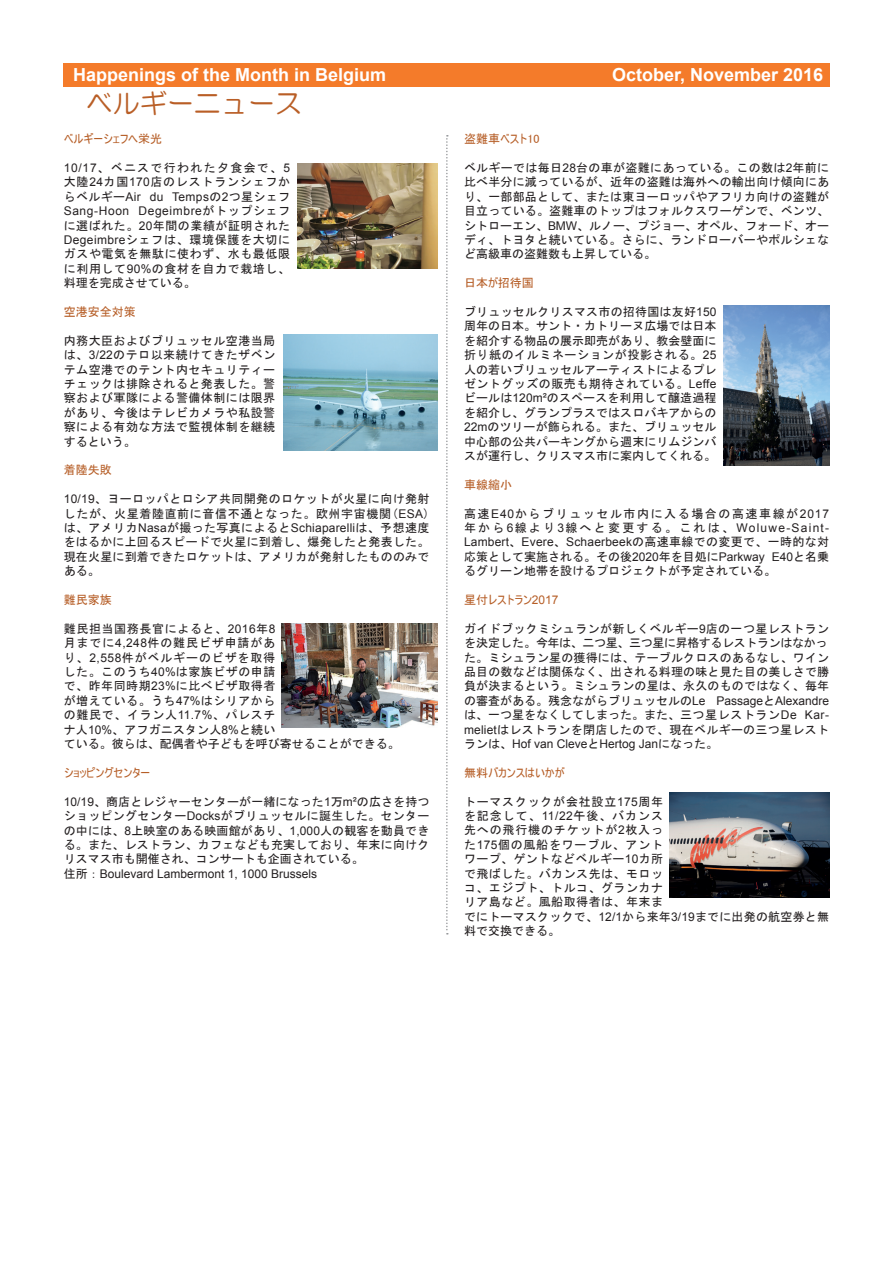
<style>
.page{position:relative;width:893px;height:1263px;background:#fff}
.page>*{position:absolute;margin:0;border:0;box-sizing:border-box;transform-origin:0 0}
.t1{font:27px "HG Maru Gothic MPRO";color:#b95e26}
.t2{font:700 18px "Arial";color:#fff}
.t3{font:12px/14.4px "MS Gothic";letter-spacing:.02em;color:#231f20;text-align:justify}
.t4{font:12px/14.4px "MS Gothic";letter-spacing:.04em;color:#231f20}
.t5{font:12px "MS UI Gothic";color:#b65e27}
.t6{font:12px "Arial";color:#231f20}
.s1{font-family:"Arial"}
.s2{font-family:"MS Gothic"}
</style>
<div class="page">
<svg style="left:446px;top:135px;width:2px;height:799px"></svg>
<div style="left:64px;top:64px;width:766px;height:23px;background:#f47b2a"></div>
<img style="left:297px;top:164px;width:140px;height:105px">
<img style="left:282px;top:623px;width:155px;height:104px">
<img style="left:670px;top:792px;width:159px;height:106px">
<img style="left:723px;top:305px;width:106px;height:161px">
<img style="left:283px;top:335px;width:154px;height:115px">
<p class="t2" style="left:73px;top:62px;width:315px">Happenings of the Month in Belgium</p>
<p class="t1" style="left:86px;top:90px;width:217px">ベルギーニュース</p>
<p class="t5" style="left:64px;top:133px;width:100px">ベルギーシェフへ栄光</p>
<p class="t3" style="left:64px;top:160px;width:228px"><span class="s1">10/17</span>、ベニスで行われた夕食会で、<span class="s1">5</span>大陸<span class="s1">24</span>カ国<span class="s1">170</span>店のレストランシェフからベルギー<span class="s1">Air du Temps</span>の<span class="s1">2</span>つ星シェフ<span class="s1">Sang-Hoon Degeimbre</span>がトップシェフに選ばれた。<span class="s1">20</span>年間の業績が証明された<span class="s1">Degeimbre</span>シェフは、環境保護を大切にガスや電気を無駄に使わず、水も最低限に利用して<span class="s1">90%</span>の食材を自力で栽培し、料理を完成させている。</p>
<p class="t5" style="left:64px;top:306px;width:73px">空港安全対策</p>
<p class="t3" style="left:64px;top:333px;width:213px">内務大臣およびブリュッセル空港当局は、<span class="s1">3/22</span>のテロ以来続けてきたザベンテム空港でのテント内セキュリティーチェックは排除されると発表した。警察および軍隊による警備体制には限界があり、今後はテレビカメラや私設警察による有効な方法で監視体制を継続するという。</p>
<p class="t5" style="left:64px;top:464px;width:49px">着陸失敗</p>
<p class="t3" style="left:64px;top:492px;width:367px"><span class="s1">10/19</span>、ヨーロッパとロシア共同開発のロケットが火星に向け発射したが、火星着陸直前に音信不通となった。欧州宇宙機関(<span class="s1">ESA</span>)は、アメリカ<span class="s1">Nasa</span>が撮った写真によると<span class="s1">Schiaparelli</span>は、予想速度をはるかに上回るスピードで火星に到着し、爆発したと発表した。現在火星に到着できたロケットは、アメリカが発射したもののみである。</p>
<p class="t5" style="left:64px;top:594px;width:49px">難民家族</p>
<p class="t4" style="left:64px;top:621px;width:338px">難民担当国務長官によると、<span class="s1">2016</span>年<span class="s1">8<br></span>月までに<span class="s1">4,248</span>件の難民ビザ申請があ<br>り、<span class="s1">2,558</span>件がベルギーのビザを取得<br>した。このうち<span class="s1">40%</span>は家族ビザの申請<br>で、昨年同時期<span class="s1">23%</span>に比べビザ取得者<br>が増えている。うち<span class="s1">47%</span>はシリアから<br>の難民で、イラン人<span class="s1">11.7%</span>、パレスチ<br>ナ人<span class="s1">10%</span>、アフガニスタン人<span class="s1">8%</span>と続い<br>ている。彼らは、配偶者や子どもを呼び寄せることができる。</p>
<p class="t5" style="left:64px;top:766px;width:88px">ショッピングセンター</p>
<p class="t3" style="left:64px;top:794px;width:367px"><span class="s1">10/19</span>、商店とレジャーセンターが一緒になった<span class="s1">1</span>万<span class="s1">m²</span>の広さを持つショッピングセンター<span class="s1">Docks</span>がブリュッセルに誕生した。センターの中には、<span class="s1">8</span>上映室のある映画館があり、<span class="s1">1,000</span>人の観客を動員できる。また、レストラン、カフェなども充実しており、年末に向けクリスマス市も開催され、コンサートも企画されている。</p>
<p class="t6" style="left:64px;top:866px;width:255px"><span class="s2">住所：</span>Boulevard Lambermont 1, 1000 Brussels</p>
<p class="t2" style="left:612px;top:63px;width:213px">October, November 2016</p>
<p class="t5" style="left:464px;top:133px;width:77px">盗難車ベスト10</p>
<p class="t3" style="left:464px;top:160px;width:367px">ベルギーでは毎日<span class="s1">28</span>台の車が盗難にあっている。この数は<span class="s1">2</span>年前に比べ半分に減っているが、近年の盗難は海外への輸出向け傾向にあり、一部部品として、または東ヨーロッパやアフリカ向けの盗難が目立っている。盗難車のトップはフォルクスワーゲンで、ベンツ、シトローエン、<span class="s1">BMW</span>、ルノー、プジョー、オペル、フォード、オーディ、トヨタと続いている。さらに、ランドローバーやポルシェなど高級車の盗難数も上昇している。</p>
<p class="t5" style="left:464px;top:277px;width:71px">日本が招待国</p>
<p class="t3" style="left:464px;top:304px;width:254px">ブリュッセルクリスマス市の招待国は友好<span class="s1">150</span>周年の日本。サント・カトリーヌ広場では日本を紹介する物品の展示即売があり、教会壁面に折り紙のイルミネーションが投影される。<span class="s1">25</span>人の若いブリュッセルアーティストによるプレゼントグッズの販売も期待されている。<span class="s1">Leffe</span>ビールは<span class="s1">120m²</span>のスペースを利用して醸造過程を紹介し、グランプラスではスロバキアからの<span class="s1">22m</span>のツリーが飾られる。また、ブリュッセル中心部の公共パーキングから週末にリムジンバスが運行し、クリスマス市に案内してくれる。</p>
<p class="t5" style="left:464px;top:478px;width:49px">車線縮小</p>
<p class="t3" style="left:464px;top:506px;width:367px">高速<span class="s1">E40</span>からブリュッセル市内に入る場合の高速車線が<span class="s1">2017</span>年から<span class="s1">6</span>線より<span class="s1">3</span>線へと変更する。これは、<span class="s1">Woluwe-Saint-Lambert</span>、<span class="s1">Evere</span>、<span class="s1">Schaerbeek</span>の高速車線での変更で、一時的な対応策として実施される。その後<span class="s1">2020</span>年を目処に<span class="s1">Parkway E40</span>と名乗るグリーン地帯を設けるプロジェクトが予定されている。</p>
<p class="t5" style="left:464px;top:594px;width:96px">星付レストラン<span class="s1">2017</span></p>
<p class="t3" style="left:464px;top:621px;width:367px">ガイドブックミシュランが新しくベルギー<span class="s1">9</span>店の一つ星レストランを決定した。今年は、二つ星、三つ星に昇格するレストランはなかっ</p>
<p class="t3" style="left:464px;top:650px;width:367px">た。ミシュラン星の獲得には、テーブルクロスのあるなし、ワイン品目の数などは関係なく、出される料理の味と見た目の美しさで勝負が決まるという。ミシュランの星は、永久のものではなく、毎年の審査がある。残念ながらブリュッセルの<span class="s1">Le Passage</span>と<span class="s1">Alexandre</span>は、一つ星をなくしてしまった。また、三つ星レストラン<span class="s1">De Kar&shy;meliet</span>はレストランを閉店したので、現在ベルギーの三つ星レストランは、<span class="s1">Hof van Cleve</span>と<span class="s1">Hertog Jan</span>になった。</p>
<p class="t5" style="left:464px;top:766px;width:102px">無料バカンスはいかが</p>
<p class="t4" style="left:464px;top:794px;width:367px">トーマスクックが会社設立<span class="s1">175</span>周年<br>を記念して、<span class="s1">11/22</span>午後、バカンス<br>先への飛行機のチケットが<span class="s1">2</span>枚入っ<br>た<span class="s1">175</span>個の風船をワーブル、アント<br>ワープ、ゲントなどベルギー<span class="s1">10</span>カ所<br>で飛ばした。バカンス先は、モロッ<br>コ、エジプト、トルコ、グランカナ<br>リア島など。風船取得者は、年末ま<br>でにトーマスクックで、<span class="s1">12/1</span>から来年<span class="s1">3/19</span>までに出発の航空券と無料で交換できる。</p>
</div>
